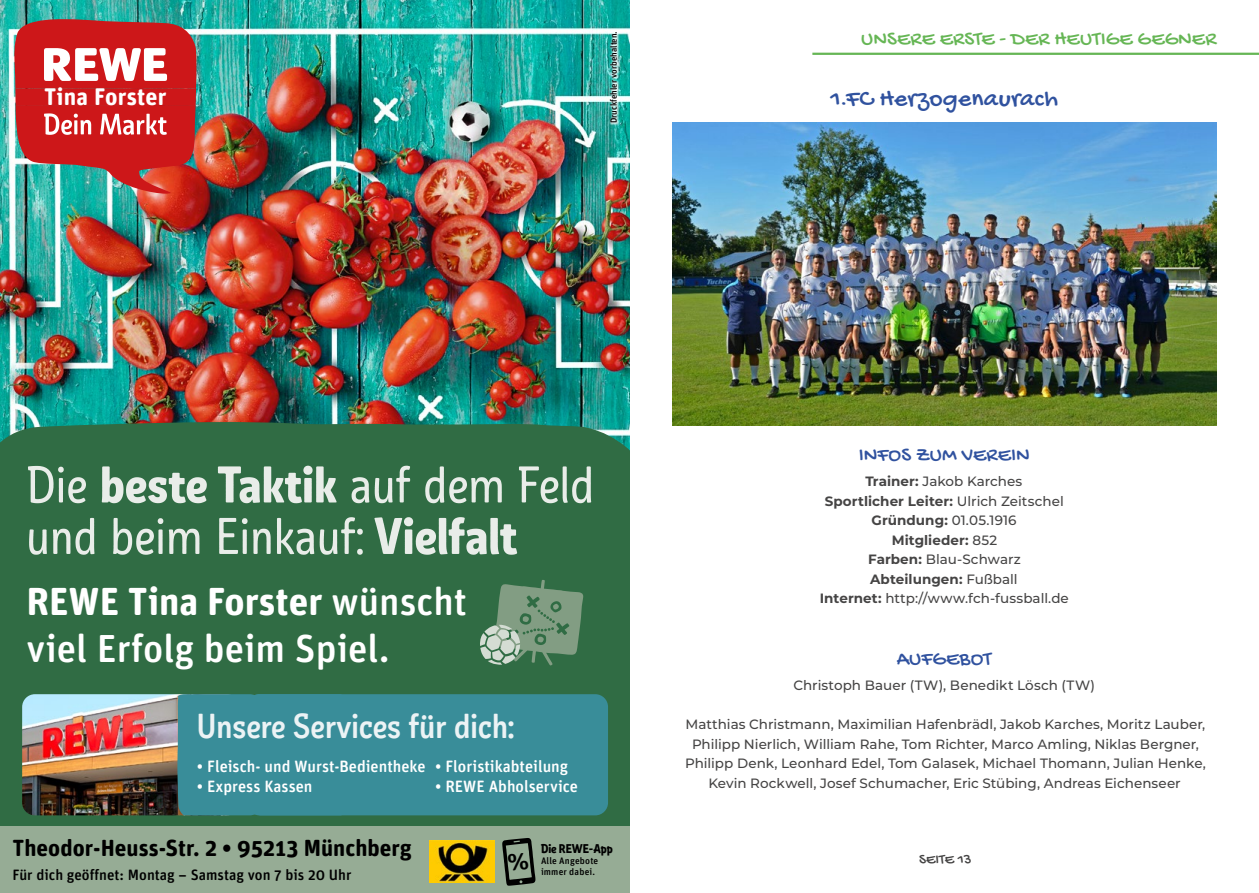
<style>
.page{position:relative;width:1259px;height:893px;background:#fff}
.page>*{position:absolute;margin:0;border:0;box-sizing:border-box;transform-origin:0 0}
.t1{font:51.45px/51.4px "REWE Mato";color:#e9ede9}
.t2{font:500 39px/46.8px "Unit Rounded OT";color:#fff}
.t3{font:500 34.5px "REWE Mato";color:#ecf3f5}
.t4{font:25.5px "Gochi Hand";letter-spacing:.015em;color:#30529f}
.t5{font:700 24px "Unit Rounded OT";letter-spacing:.01em;color:#fff}
.t6{font:700 23.25px "Unit Rounded OT";color:#000}
.t7{font:21px "Gochi Hand";letter-spacing:.01em;color:#66b655}
.t8{font:21px "Gochi Hand";letter-spacing:.005em;color:#30529f}
.t9{font:500 16.35px "Unit Rounded OT";color:#fff}
.t10{font:500 15px "Unit Rounded OT";color:#000}
.t11{font:15px "Gochi Hand";color:#454444}
.t12{font:500 13.5px/19.5px "Montserrat";color:#454444;text-align:center}
.t13{font:700 12.6px "REWE Mato";color:#000}
.t14{font:500 9.45px "Unit Rounded OT";letter-spacing:.02em;color:#000}
.t15{font:500 9px "Unit Rounded OT";color:#000}
.s1{font-weight:700}
</style>
<div class="page">
<hr style="left:812px;top:53px;width:447px;height:2px;background:#66b655">
<img style="left:672px;top:123px;width:544px;height:302px">
<img style="left:0;top:0;width:629px;height:422px">
<div style="left:0;top:422px;width:629px;height:67px;background:#306c44"></div>
<div style="left:0;top:489px;width:629px;height:337px;background:#306c44"></div>
<svg style="left:480px;top:580px;width:103px;height:86px;background:#6b9073"></svg>
<img style="left:22px;top:694px;width:155px;height:121px">
<div style="left:247px;top:694px;width:361px;height:121px;background:#398d99;border-radius:13px"></div>
<div style="left:177px;top:694px;width:81px;height:121px;background:#398d99"></div>
<div style="left:0;top:826px;width:629px;height:67px;background:#96ac95"></div>
<div style="left:608px;top:29px;width:11px;height:96px;background:#fff;opacity:.9"></div>
<svg style="left:16px;top:105px;width:180px;height:89px;background:#b24b48"></svg>
<svg style="left:14px;top:17px;width:183px;height:72px"></svg>
<div style="left:15px;top:89px;width:181px;height:16px;background:#cd1719"></div>
<img style="left:430px;top:840px;width:65px;height:43px">
<svg style="left:502px;top:838px;width:33px;height:48px"></svg>
<h3 class="t5" style="left:44px;top:82px;width:124px">Tina Forster</h3>
<p class="t15" style="left:608px;top:123px;width:94px;rotate:-90deg">Druckfehler vorbehalten.</p>
<h3 class="t7" style="left:861px;top:28px;width:357px">UNSERE ERSTE - DER HEUTIGE GEGNER</h3>
<h3 class="t4" style="left:830px;top:85px;width:229px">1.FC Herzogenaurach</h3>
<h1 class="t1" style="left:26px;top:455px;width:569px">Die <span class="s1">beste Taktik</span> auf dem Feld und beim Einkauf: <span class="s1">Vielfalt</span></h1>
<h2 class="t2" style="left:26px;top:578px;width:442px"><span class="s1">REWE Tina Forster</span> wünscht viel Erfolg beim Spiel.</h2>
<h3 class="t3" style="left:197px;top:699px;width:319px">Unsere Services für dich:</h3>
<p class="t9" style="left:197px;top:756px;width:230px">• Fleisch- und Wurst-Bedientheke</p>
<p class="t9" style="left:197px;top:776px;width:117px">• Express Kassen</p>
<p class="t9" style="left:435px;top:756px;width:135px">• Floristikabteilung</p>
<p class="t9" style="left:435px;top:776px;width:144px">• REWE Abholservice</p>
<h3 class="t6" style="left:13px;top:833px;width:401px">Theodor-Heuss-Str. 2 • 95213 Münchberg</h3>
<p class="t10" style="left:13px;top:865px;width:340px">Für dich geöffnet: Montag – Samstag von 7 bis 20 Uhr</p>
<p class="t13" style="left:541px;top:838px;width:73px">Die REWE-App</p>
<p class="t14" style="left:541px;top:854px;width:59px">Alle Angebote</p>
<p class="t14" style="left:541px;top:866px;width:56px">immer dabei.</p>
<h3 class="t8" style="left:858px;top:443px;width:172px">INFOS ZUM VEREIN</h3>
<p class="t12" style="left:819px;top:471px;width:251px"><span class="s1">Trainer:</span> Jakob Karches<br><span class="s1">Sportlicher Leiter:</span> Ulrich Zeitschel<br><span class="s1">Gründung:</span> 01.05.1916<br><span class="s1">Mitglieder:</span> 852<br><span class="s1">Farben:</span> Blau-Schwarz<br><span class="s1">Abteilungen:</span> Fußball<br><span class="s1">Internet:</span> http://www.fch-fussball.de</p>
<h3 class="t8" style="left:897px;top:647px;width:96px">AUFGEBOT</h3>
<p class="t12" style="left:793px;top:675px;width:303px">Christoph Bauer (TW), Benedikt Lösch (TW)</p>
<p class="t12" style="left:685px;top:714px;width:522px">Matthias Christmann, Maximilian Hafenbrädl, Jakob Karches, Moritz Lauber, Philipp Nierlich, William Rahe, Tom Richter, Marco Amling, Niklas Bergner, Philipp Denk, Leonhard Edel, Tom Galasek, Michael Thomann, Julian Henke, Kevin Rockwell, Josef Schumacher, Eric Stübing, Andreas Eichenseer</p>
<p class="t11" style="left:919px;top:852px;width:54px">SEITE 13</p>
</div>
